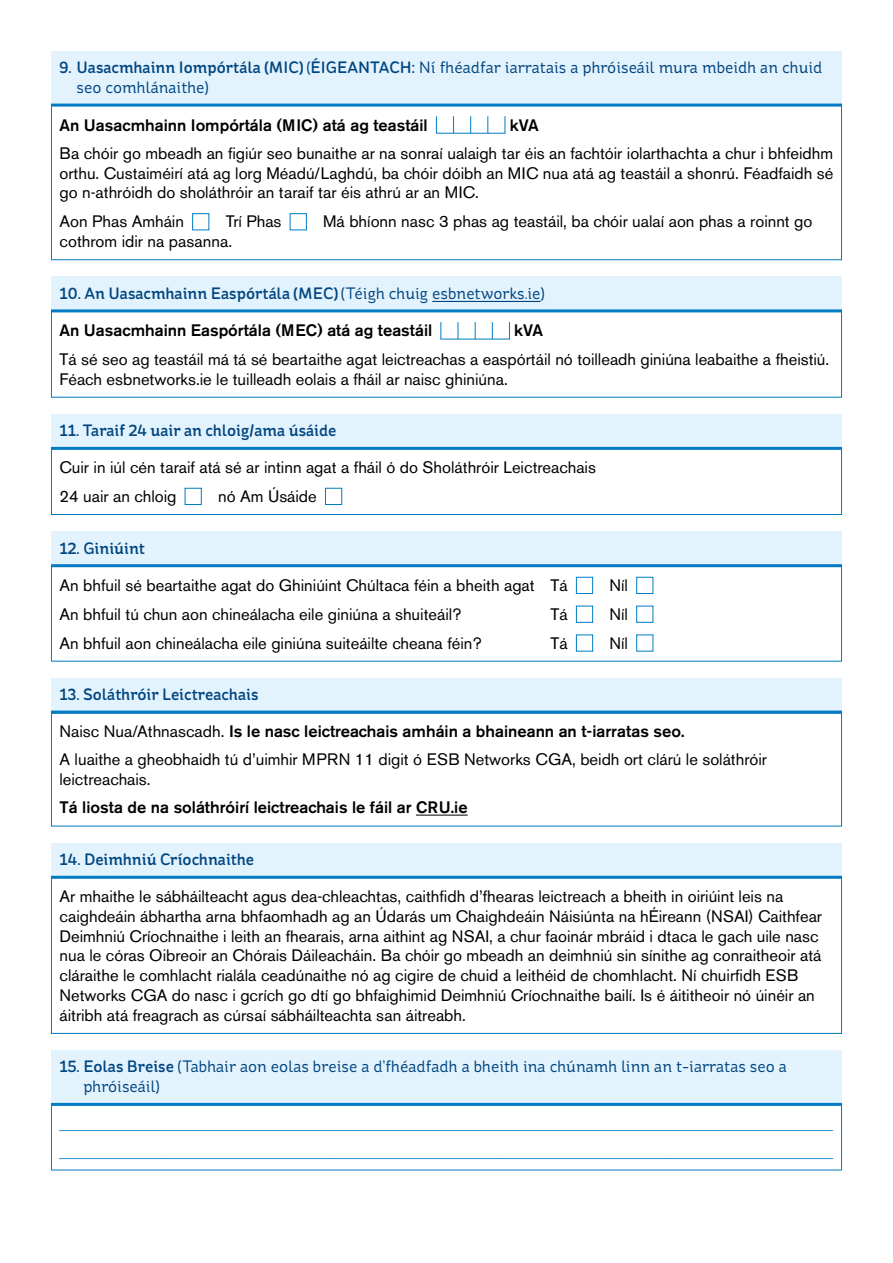
<style>
.page{position:relative;width:893px;height:1263px;background:#fff}
.page>*{position:absolute;margin:0;border:0;box-sizing:border-box;transform-origin:0 0}
.Question_text_LAST{font:16.5px/19.8px "Akzidenz Grotesk BE";color:#000}
.Question_text{font:16.5px/19.8px "Akzidenz Grotesk BE";color:#000;text-align:justify}
.Question_Head{font:16.5px/19.8px "St Ryde";color:#00457f}
.Question_text-2{font:500 16.5px "Akzidenz Grotesk BE";color:#000}
.Question_Head-2{font:500 16.5px "St Ryde";color:#00457f}
.Question_text-3{font:16.5px "Akzidenz Grotesk BE";color:#007bc4}
.Question_text_LAST-2{font:16.5px "Akzidenz Grotesk BE";color:#007bc4}
.Question_text_LAST-3{font:500 16.5px "Akzidenz Grotesk BE";color:#000}
.s1{font-weight:500}
.s2{font-weight:400}
</style>
<div class="page">
<div style="left:51px;top:51px;width:791px;height:54px;background:#e3f3fe"></div>
<hr style="left:51px;top:104px;width:791px;height:3px;background:#007bc4">
<div style="left:51px;top:104px;width:791px;height:156px;border:1px solid #007bc4"></div>
<div style="left:51px;top:277px;width:791px;height:34px;background:#e3f3fe"></div>
<hr style="left:51px;top:309px;width:791px;height:3px;background:#007bc4">
<hr style="left:432px;top:301px;width:109px;height:1px;background:#00457f">
<div style="left:51px;top:310px;width:791px;height:88px;border:1px solid #007bc4"></div>
<div style="left:51px;top:414px;width:791px;height:34px;background:#e3f3fe"></div>
<hr style="left:51px;top:447px;width:791px;height:3px;background:#007bc4">
<div style="left:51px;top:448px;width:791px;height:67px;border:1px solid #007bc4"></div>
<div style="left:51px;top:531px;width:791px;height:35px;background:#e3f3fe"></div>
<hr style="left:51px;top:564px;width:791px;height:3px;background:#007bc4">
<div style="left:51px;top:565px;width:791px;height:96px;border:1px solid #007bc4"></div>
<div style="left:51px;top:678px;width:791px;height:34px;background:#e3f3fe"></div>
<hr style="left:51px;top:711px;width:791px;height:3px;background:#007bc4">
<div style="left:51px;top:711px;width:791px;height:115px;border:1px solid #007bc4"></div>
<hr style="left:416px;top:815px;width:52px;height:1px;background:#000">
<div style="left:51px;top:843px;width:791px;height:34px;background:#e3f3fe"></div>
<hr style="left:51px;top:876px;width:791px;height:3px;background:#007bc4">
<div style="left:51px;top:876px;width:791px;height:158px;border:1px solid #007bc4"></div>
<div style="left:51px;top:1050px;width:791px;height:54px;background:#e3f3fe"></div>
<hr style="left:51px;top:1103px;width:791px;height:3px;background:#007bc4">
<div style="left:51px;top:1103px;width:791px;height:67px;border:1px solid #007bc4"></div>
<hr style="left:436px;top:133px;width:69px;height:1px;background:#007bc4">
<svg style="left:436px;top:116px;width:1px;height:17px"></svg>
<svg style="left:453px;top:116px;width:1px;height:17px"></svg>
<svg style="left:470px;top:116px;width:1px;height:17px"></svg>
<svg style="left:487px;top:116px;width:1px;height:17px"></svg>
<svg style="left:505px;top:116px;width:1px;height:17px"></svg>
<div style="left:192px;top:213px;width:17px;height:17px;background:#fff;border:1px solid #007bc4"></div>
<div style="left:290px;top:213px;width:17px;height:17px;background:#fff;border:1px solid #007bc4"></div>
<hr style="left:440px;top:339px;width:70px;height:1px;background:#007bc4">
<svg style="left:440px;top:322px;width:1px;height:17px"></svg>
<svg style="left:458px;top:322px;width:1px;height:17px"></svg>
<svg style="left:475px;top:322px;width:1px;height:17px"></svg>
<svg style="left:492px;top:322px;width:1px;height:17px"></svg>
<svg style="left:509px;top:322px;width:1px;height:17px"></svg>
<div style="left:185px;top:488px;width:17px;height:17px;background:#fff;border:1px solid #007bc4"></div>
<div style="left:325px;top:488px;width:17px;height:17px;background:#fff;border:1px solid #007bc4"></div>
<div style="left:576px;top:577px;width:17px;height:17px;background:#fff;border:1px solid #007bc4"></div>
<div style="left:636px;top:577px;width:17px;height:17px;background:#fff;border:1px solid #007bc4"></div>
<div style="left:576px;top:606px;width:17px;height:17px;background:#fff;border:1px solid #007bc4"></div>
<div style="left:636px;top:606px;width:17px;height:17px;background:#fff;border:1px solid #007bc4"></div>
<div style="left:576px;top:634px;width:17px;height:17px;background:#fff;border:1px solid #007bc4"></div>
<h2 class="Question_Head" style="left:77px;top:58px;width:747px;text-indent:-17px"><span class="s1">9. Uasacmhainn Iompórtála (MIC)</span> (<span class="s1">ÉIGEANTACH:</span> Ní fhéadfar iarratais a phróiseáil mura mbeidh an chuid seo comhlánaithe)</h2>
<p class="Question_text-2" style="left:60px;top:115px;width:370px">An Uasacmhainn Iompórtála (MIC) atá ag teastáil</p>
<p class="Question_text-2" style="left:510px;top:115px;width:30px">kVA</p>
<p class="Question_text" style="left:60px;top:143px;width:775px">Ba chóir go mbeadh an figiúr seo bunaithe ar na sonraí ualaigh tar éis an fachtóir iolarthachta a chur i bhfeidhm orthu. Custaiméirí atá ag lorg Méadú/Laghdú, ba chóir dóibh an MIC nua atá ag teastáil a shonrú. Féadfaidh sé go n-athróidh do sholáthróir an taraif tar éis athrú ar an MIC.</p>
<p class="Question_text_LAST" style="left:60px;top:212px;width:126px">Aon Phas Amháin</p>
<p class="Question_text_LAST" style="left:226px;top:212px;width:57px">Trí Phas</p>
<p class="Question_text_LAST" style="left:323px;top:212px;width:491px">Má bhíonn nasc 3 phas ag teastáil, ba chóir ualaí aon phas a roinnt go</p>
<p class="Question_text_LAST" style="left:60px;top:231px;width:174px">cothrom idir na pasanna.</p>
<h2 class="Question_Head-2" style="left:60px;top:283px;width:486px">10. An Uasacmhainn Easpórtála (MEC) <span class="s2">(Téigh chuig esbnetworks.ie)</span></h2>
<p class="Question_text-2" style="left:60px;top:321px;width:374px">An Uasacmhainn Easpórtála (MEC) atá ag teastáil</p>
<p class="Question_text-2" style="left:514px;top:321px;width:30px">kVA</p>
<p class="Question_text_LAST" style="left:60px;top:349px;width:771px">Tá sé seo ag teastáil má tá sé beartaithe agat leictreachas a easpórtáil nó toilleadh giniúna leabaithe a fheistiú.<br>Féach esbnetworks.ie le tuilleadh eolais a fháil ar naisc ghiniúna.</p>
<h2 class="Question_Head-2" style="left:60px;top:421px;width:278px">11. Taraif 24 uair an chloig/ama úsáide</h2>
<p class="Question_text" style="left:60px;top:457px;width:538px">Cuir in iúl cén taraif atá sé ar intinn agat a fháil ó do Sholáthróir Leictreachais</p>
<p class="Question_text_LAST" style="left:60px;top:486px;width:118px">24 uair an chloig</p>
<p class="Question_text_LAST" style="left:218px;top:486px;width:100px">nó Am Úsáide</p>
<h2 class="Question_Head-2" style="left:60px;top:538px;width:87px">12. Giniúint</h2>
<p class="Question_text" style="left:60px;top:575px;width:510px">An bhfuil sé beartaithe agat do Ghiniúint Chúltaca féin a bheith agat Tá</p>
<p class="Question_text" style="left:609px;top:575px;width:20px">Níl</p>
<p class="Question_text" style="left:60px;top:604px;width:403px">An bhfuil tú chun aon chineálacha eile giniúna a shuiteáil?</p>
<p class="Question_text" style="left:551px;top:604px;width:19px">Tá</p>
<p class="Question_text" style="left:609px;top:604px;width:20px">Níl</p>
<p class="Question_text_LAST" style="left:60px;top:633px;width:424px">An bhfuil aon chineálacha eile giniúna suiteáilte cheana féin?</p>
<p class="Question_text_LAST" style="left:551px;top:633px;width:19px">Tá</p>
<p class="Question_text_LAST" style="left:609px;top:633px;width:20px">Níl</p>
<h2 class="Question_Head-2" style="left:60px;top:685px;width:200px">13. Soláthróir Leictreachais</h2>
<p class="Question_text-2" style="left:60px;top:721px;width:626px"><span class="s2">Naisc Nua/Athnascadh.</span> Is le nasc leictreachais amháin a bhaineann an t-iarratas seo.</p>
<p class="Question_text" style="left:60px;top:750px;width:709px">A luaithe a gheobhaidh tú d’uimhir MPRN 11 digit ó ESB Networks CGA, beidh ort clárú le soláthróir leictreachais.</p>
<p class="Question_text_LAST-3" style="left:60px;top:797px;width:410px">Tá liosta de na soláthróirí leictreachais le fáil ar CRU.ie</p>
<h2 class="Question_Head-2" style="left:60px;top:850px;width:196px">14. Deimhniú Críochnaithe</h2>
<p class="Question_text_LAST" style="left:60px;top:886px;width:764px">Ar mhaithe le sábháilteacht agus dea-chleachtas, caithfidh d’fhearas leictreach a bheith in oiriúint leis na caighdeáin ábhartha arna bhfaomhadh ag an Údarás um Chaighdeáin Náisiúnta na hÉireann (NSAI) Caithfear Deimhniú Críochnaithe i leith an fhearais, arna aithint ag NSAI, a chur faoinár mbráid i dtaca le gach uile nasc nua le córas Oibreoir an Chórais Dáileacháin. Ba chóir go mbeadh an deimhniú sin sínithe ag conraitheoir atá cláraithe le comhlacht rialála ceadúnaithe nó ag cigire de chuid a leithéid de chomhlacht. Ní chuirfidh ESB Networks CGA do nasc i gcrích go dtí go bhfaighimid Deimhniú Críochnaithe bailí. Is é áititheoir nó úinéir an áitribh atá freagrach as cúrsaí sábháilteachta san áitreabh.</p>
<h2 class="Question_Head" style="left:83px;top:1057px;width:705px;text-indent:-24px"><span class="s1">15. Eolas Breise</span> (Tabhair aon eolas breise a d’fhéadfadh a bheith ina chúnamh linn an t-iarratas seo a phróiseáil)</h2>
<p class="Question_text-3" style="left:60px;top:1113px;width:775px">_____________________________________________________________________________________________</p>
<p class="Question_text_LAST-2" style="left:60px;top:1142px;width:775px">_____________________________________________________________________________________________</p>
</div>
